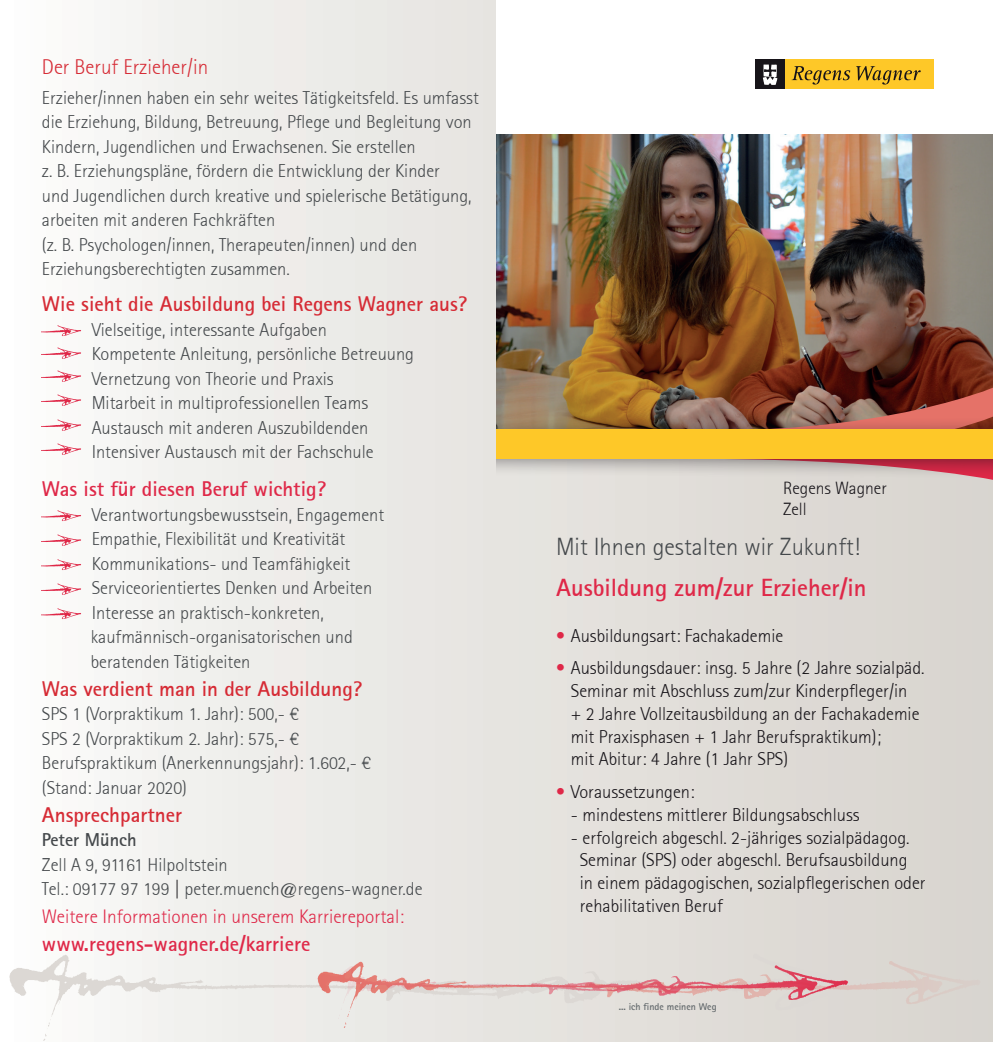
<style>
.page{position:relative;width:993px;height:1042px;background:#fff}
.page>*{position:absolute;margin:0;border:0;box-sizing:border-box;transform-origin:0 0}
.t1{font:300 24.5px "Rotis Sans Serif";color:#44484b}
.t2{font:700 24.5px "Rotis Sans Serif";color:#df2848}
.t3{font:700 21px "Rotis Sans Serif";color:#d62b35}
.t4{font:700 21px "Rotis Sans Serif";color:#df2848}
.t5{font:300 21px "Rotis Sans Serif";color:#d62b35}
.t6{font:300 19.25px "Rotis Sans Serif";color:#df2848}
.t7{font:300 18.38px/24.5px "Rotis Sans Serif";color:#44484b}
.t8{font:300 18.38px/22.8px "Rotis Sans Serif";color:#171419}
.t9{font:700 18.38px "Rotis Sans Serif";color:#44484b}
.t10{font:300 17.5px/21px "Rotis Sans Serif";color:#171419}
.t11{font:700 9.8px "Rotis Sans Serif";color:#63696c}
.s1{color:#171419}
.s2{color:#df2848}
</style>
<div class="page">
<div style="left:0;top:0;width:992px;height:1042px;background:linear-gradient(to right,#f9faf8,#d6d2cc)"></div>
<img style="left:496px;top:134px;width:496px;height:245px">
<svg style="left:496px;top:379px;width:496px;height:105px;background:#a47a66"></svg>
<div style="left:496px;top:430px;width:496px;height:29px;background:#fec828"></div>
<div style="left:496px;top:0;width:496px;height:134px;background:#fff"></div>
<img style="left:0;top:938px;width:907px;height:103px">
<img style="left:299px;top:948px;width:693px;height:79px">
<img style="left:302px;top:955px;width:566px;height:64px">
<img style="left:42px;top:322px;width:40px;height:20px">
<img style="left:42px;top:344px;width:40px;height:20px">
<img style="left:42px;top:367px;width:40px;height:20px">
<img style="left:42px;top:392px;width:40px;height:20px">
<img style="left:42px;top:416px;width:40px;height:20px">
<img style="left:42px;top:441px;width:40px;height:20px">
<img style="left:42px;top:507px;width:40px;height:20px">
<img style="left:42px;top:531px;width:40px;height:20px">
<img style="left:42px;top:556px;width:40px;height:20px">
<img style="left:42px;top:580px;width:40px;height:20px">
<img style="left:42px;top:605px;width:40px;height:20px">
<div style="left:784px;top:60px;width:149px;height:29px;background:#fec828"></div>
<svg style="left:791px;top:66px;width:129px;height:19px"></svg>
<div style="left:755px;top:60px;width:29px;height:29px;background:#171419"></div>
<svg style="left:763px;top:64px;width:14px;height:21px"></svg>
<p class="t5" style="left:42px;top:55px;width:168px">Der Beruf Erzieher/in</p>
<p class="t7" style="left:42px;top:85px;width:438px">Erzieher/innen haben ein sehr weites Tätigkeitsfeld. Es umfasst die Erziehung, Bildung, Betreuung, Pflege und Begleitung von Kindern, Jugendlichen und Erwachsenen. Sie erstellen<br>z. B. Erziehungspläne, fördern die Entwicklung der Kinder<br>und Jugendlichen durch kreative und spielerische Betätigung, arbeiten mit anderen Fachkräften<br>(z. B. Psychologen/innen, Therapeuten/innen) und den Erziehungsberechtigten zusammen.</p>
<p class="t3" style="left:42px;top:291px;width:426px">Wie sieht die Ausbildung bei Regens Wagner aus?</p>
<p class="t7" style="left:92px;top:317px;width:324px">Vielseitige, interessante Aufgaben Kompetente Anleitung, persönliche Betreuung Vernetzung von Theorie und Praxis<br>Mitarbeit in multiprofessionellen Teams Austausch mit anderen Auszubildenden Intensiver Austausch mit der Fachschule</p>
<p class="t4" style="left:42px;top:476px;width:285px">Was ist für diesen Beruf wichtig?</p>
<p class="t7" style="left:91px;top:502px;width:295px">Verantwortungsbewusstsein, Engagement Empathie, Flexibilität und Kreativität Kommunikations- und Teamfähigkeit Serviceorientiertes Denken und Arbeiten Interesse an praktisch-konkreten, kaufmännisch-organisatorischen und beratenden Tätigkeiten</p>
<p class="t3" style="left:42px;top:675px;width:321px">Was verdient man in der Ausbildung?</p>
<p class="t7" style="left:42px;top:702px;width:330px">SPS 1 (Vorpraktikum 1. Jahr): 500,- €<br>SPS 2 (Vorpraktikum 2. Jahr): 575,- € Berufspraktikum (Anerkennungsjahr): 1.602,- € (Stand: Januar 2020)</p>
<p class="t3" style="left:42px;top:801px;width:141px">Ansprechpartner</p>
<p class="t9" style="left:42px;top:828px;width:96px">Peter Münch</p>
<p class="t7" style="left:42px;top:852px;width:382px">Zell A 9, 91161 Hilpoltstein<br>Tel.: 09177 97 199 <span class="s1">|</span> peter.muench@regens-wagner.de</p>
<p class="t6" style="left:42px;top:906px;width:363px">Weitere Informationen in unserem Karriereportal:</p>
<p class="t4" style="left:42px;top:931px;width:270px">www.regens-wagner.de/karriere</p>
<p class="t10" style="left:782px;top:477px;width:105px">Regens Wagner<br>Zell</p>
<h1 class="t1" style="left:556px;top:532px;width:305px">Mit Ihnen gestalten wir Zukunft!</h1>
<h1 class="t2" style="left:556px;top:572px;width:312px">Ausbildung zum/zur Erzieher/in</h1>
<p class="t8" style="left:556px;top:624px;width:229px"><span class="s2">•</span> Ausbildungsart: Fachakademie</p>
<p class="t8" style="left:570px;top:657px;width:355px;text-indent:-15px"><span class="s2">•</span> Ausbildungsdauer: insg. 5 Jahre (2 Jahre sozialpäd.<br>Seminar mit Abschluss zum/zur Kinderpfleger/in<br>+ 2 Jahre Vollzeitausbildung an der Fachakademie mit Praxisphasen + 1 Jahr Berufspraktikum);<br>mit Abitur: 4 Jahre (1 Jahr SPS)</p>
<p class="t8" style="left:556px;top:780px;width:140px"><span class="s2">•</span> Voraussetzungen:</p>
<p class="t8" style="left:570px;top:803px;width:290px">- mindestens mittlerer Bildungsabschluss</p>
<p class="t8" style="left:579px;top:826px;width:347px;text-indent:-9px">- erfolgreich abgeschl. 2-jähriges sozialpädagog.<br>Seminar (SPS) oder abgeschl. Berufsausbildung<br>in einem pädagogischen, sozialpflegerischen oder rehabilitativen Beruf</p>
<p class="t11" style="left:618px;top:1000px;width:99px">... ich finde meinen Weg</p>
</div>
